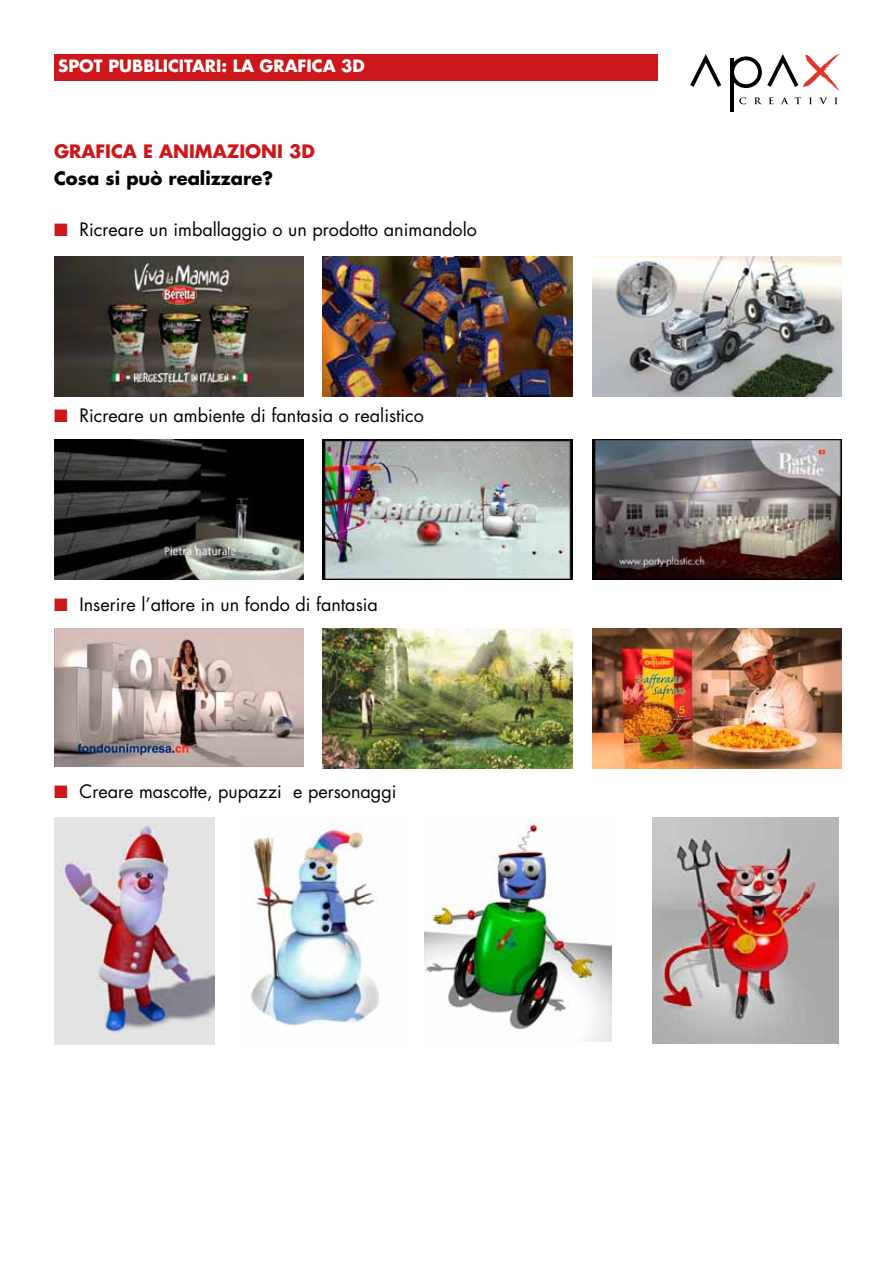
<style>
.page{position:relative;width:893px;height:1263px;background:#fff}
.page>*{position:absolute;margin:0;border:0;box-sizing:border-box;transform-origin:0 0}
.t1{font:18px "Futura";color:#000}
.t2{font:700 18px "Futura";color:#cd171a}
.t3{font:700 18px "Futura";color:#000}
.t4{font:700 16.5px "Futura";color:#fff}
.s1{color:#cd171a}
</style>
<div class="page">
<div style="left:54px;top:54px;width:604px;height:26px;background:#cd171a"></div>
<hr style="left:730px;top:59px;width:4px;height:53px;background:#000">
<svg style="left:690px;top:54px;width:31px;height:33px"></svg>
<svg style="left:730px;top:54px;width:109px;height:37px"></svg>
<svg style="left:739px;top:97px;width:7px;height:7px"></svg>
<svg style="left:754px;top:97px;width:8px;height:7px"></svg>
<svg style="left:769px;top:97px;width:5px;height:7px"></svg>
<svg style="left:781px;top:97px;width:20px;height:7px"></svg>
<svg style="left:809px;top:97px;width:3px;height:7px"></svg>
<svg style="left:819px;top:97px;width:8px;height:7px"></svg>
<svg style="left:834px;top:97px;width:4px;height:7px"></svg>
<img style="left:54px;top:257px;width:249px;height:140px">
<img style="left:54px;top:439px;width:249px;height:140px">
<img style="left:54px;top:628px;width:249px;height:139px">
<img style="left:54px;top:818px;width:161px;height:227px">
<img style="left:323px;top:257px;width:249px;height:140px">
<img style="left:323px;top:439px;width:249px;height:140px">
<img style="left:323px;top:628px;width:249px;height:141px">
<img style="left:592px;top:257px;width:249px;height:140px">
<img style="left:592px;top:439px;width:249px;height:140px">
<img style="left:592px;top:628px;width:249px;height:140px">
<img style="left:652px;top:818px;width:187px;height:225px">
<img style="left:251px;top:826px;width:128px;height:200px">
<img style="left:424px;top:820px;width:187px;height:221px">
<p class="t4" style="left:58px;top:55px;width:308px">SPOT PUBBLICITARI: LA GRAFICA 3D</p>
<p class="t2" style="left:54px;top:139px;width:263px">GRAFICA E ANIMAZIONI 3D</p>
<p class="t3" style="left:54px;top:166px;width:221px">Cosa si può realizzare?</p>
<p class="t1" style="left:54px;top:218px;width:424px"><span class="s1">■</span> Ricreare un imballaggio o un prodotto animandolo</p>
<p class="t1" style="left:54px;top:404px;width:371px"><span class="s1">■</span> Ricreare un ambiente di fantasia o realistico</p>
<p class="t1" style="left:54px;top:593px;width:325px"><span class="s1">■</span> Inserire l’attore in un fondo di fantasia</p>
<p class="t1" style="left:54px;top:780px;width:344px"><span class="s1">■</span> Creare mascotte, pupazzi e personaggi</p>
</div>
